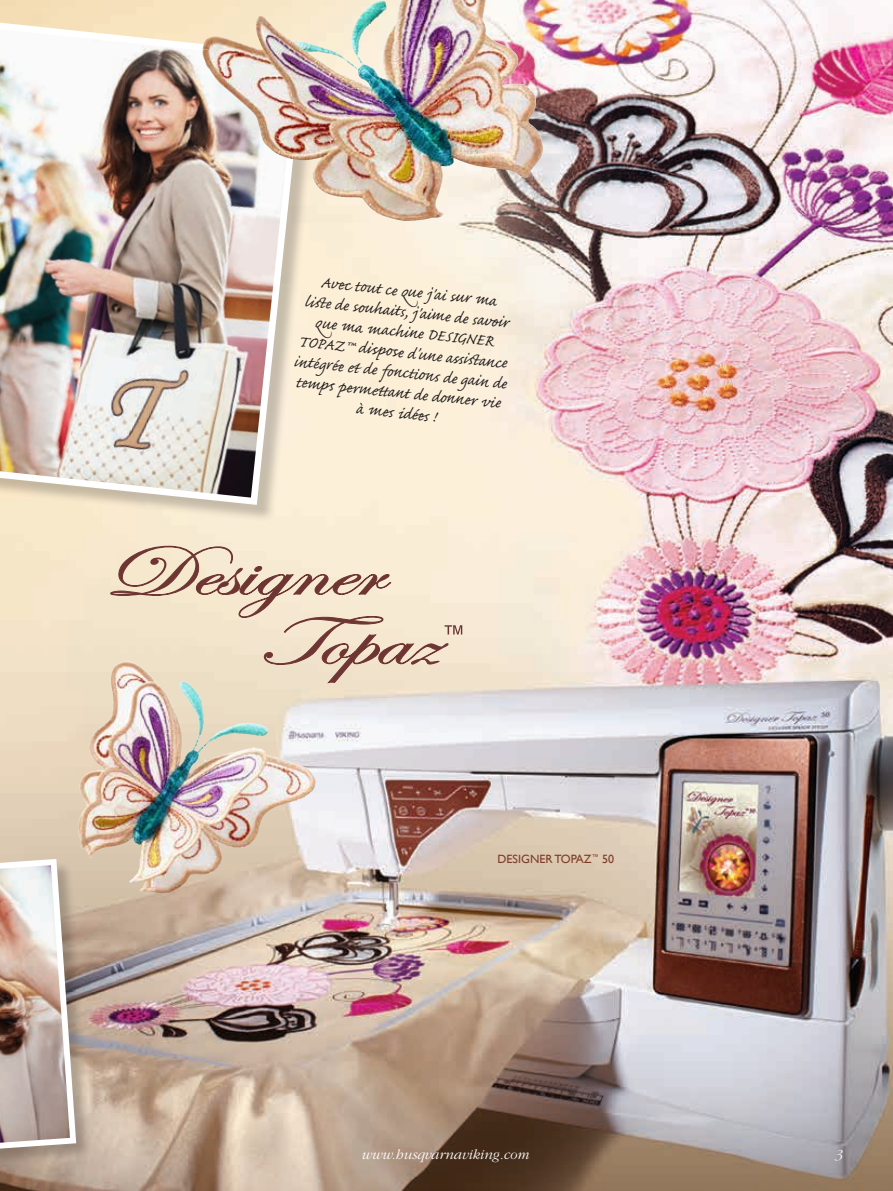
<style>
.page{position:relative;width:893px;height:1191px;background:#fff}
.page>*{position:absolute;margin:0;border:0;box-sizing:border-box;transform-origin:0 0}
.t1{font:20.25px/20.2px "Caflisch Script Pro";color:#231f20;text-align:center}
.t2{font:italic 300 14.25px "ITC Garamond Std";color:#fff}
.t3{font:12px "Gill Sans WGL";color:#7e3d28}
</style>
<div class="page">
<img style="left:0;top:0;width:893px;height:1191px">
<div style="left:0;top:21px;width:322px;height:502px;background:#231f20;opacity:.25"></div>
<img style="left:0;top:15px;width:308px;height:493px">
<svg style="left:110px;top:546px;width:354px;height:137px;background:#e5d2bc"></svg>
<div style="left:0;top:860px;width:93px;height:327px;background:#231f20;opacity:.25"></div>
<img style="left:0;top:856px;width:79px;height:317px">
<img style="left:78px;top:661px;width:63px;height:211px">
<img style="left:202px;top:0;width:243px;height:221px">
<p class="t1" style="left:303px;top:272px;width:216px;rotate:6deg">Avec tout ce que j'ai sur ma<br>list e de souhaits, j'aime de savoir que ma machine DESIGNER<br>TOPAZ™ dispose d'une ass ist ance intégrée et de fonctions de gain de temps permett ant de donner vie à mes idées !</p>
<p class="t3" style="left:498px;top:851px;width:118px">DESIGNER TOPAZ<sup>™</sup> 50</p>
<p class="t2" style="left:362px;top:1147px;width:169px">www.husqvarnaviking.com</p>
<p class="t2" style="left:835px;top:1147px;width:9px">3</p>
</div>
